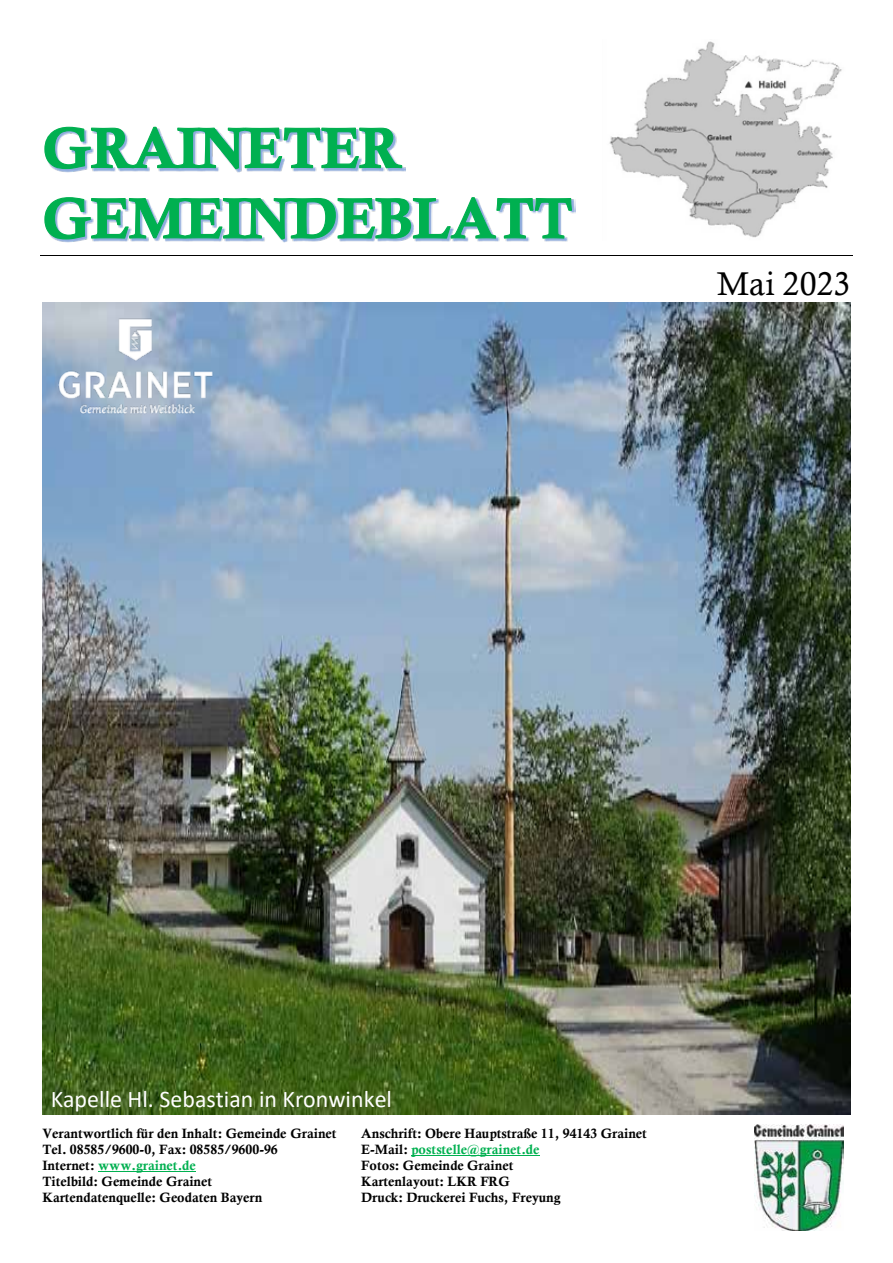
<style>
.page{position:relative;width:893px;height:1263px;background:#fff}
.page>*{position:absolute;margin:0;border:0;box-sizing:border-box;transform-origin:0 0}
.t1{font:33px "Calisto";color:#000}
.t2{font:24px "Calibri";color:#fff}
.t3{font:13.5px "Calis MT Bol";color:#000}
.t4{font:13.5px "Calis MT Bol";color:#00b050}
.s1{color:#000}
</style>
<div class="page">
<img style="left:42px;top:303px;width:808px;height:812px">
<div style="left:254px;top:365px;width:149px;height:32px;background:#78a1cb"></div>
<svg style="left:44px;top:126px;width:529px;height:239px"></svg>
<hr style="left:40px;top:255px;width:813px;height:1px;background:#000">
<hr style="left:411px;top:1155px;width:129px;height:1px;background:#00b050">
<hr style="left:98px;top:1171px;width:98px;height:1px;background:#00b050">
<img style="left:755px;top:1125px;width:89px;height:106px">
<img style="left:609px;top:41px;width:233px;height:197px">
<img style="left:42px;top:297px;width:212px;height:141px">
<h1 class="t1" style="left:717px;top:265px;width:135px">Mai 2023</h1>
<h2 class="t2" style="left:51px;top:1082px;width:343px">Kapelle Hl. Sebastian in Kronwinkel</h2>
<p class="t3" style="left:42px;top:1125px;width:296px">Verantwortlich für den Inhalt: Gemeinde Grainet</p>
<p class="t3" style="left:361px;top:1125px;width:287px">Anschrift: Obere Hauptstraße 11, 94143 Grainet</p>
<p class="t3" style="left:42px;top:1141px;width:237px">Tel. 08585/9600-0, Fax: 08585/9600-96</p>
<p class="t4" style="left:361px;top:1141px;width:180px"><span class="s1">E-Mail:</span> poststelle@grainet.de</p>
<p class="t4" style="left:42px;top:1157px;width:155px"><span class="s1">Internet:</span> www.grainet.de</p>
<p class="t3" style="left:361px;top:1157px;width:154px">Fotos: Gemeinde Grainet</p>
<p class="t3" style="left:42px;top:1173px;width:171px">Titelbild: Gemeinde Grainet</p>
<p class="t3" style="left:361px;top:1173px;width:150px">Kartenlayout: LKR FRG</p>
<p class="t3" style="left:42px;top:1189px;width:221px">Kartendatenquelle: Geodaten Bayern</p>
<p class="t3" style="left:361px;top:1189px;width:201px">Druck: Druckerei Fuchs, Freyung</p>
</div>
